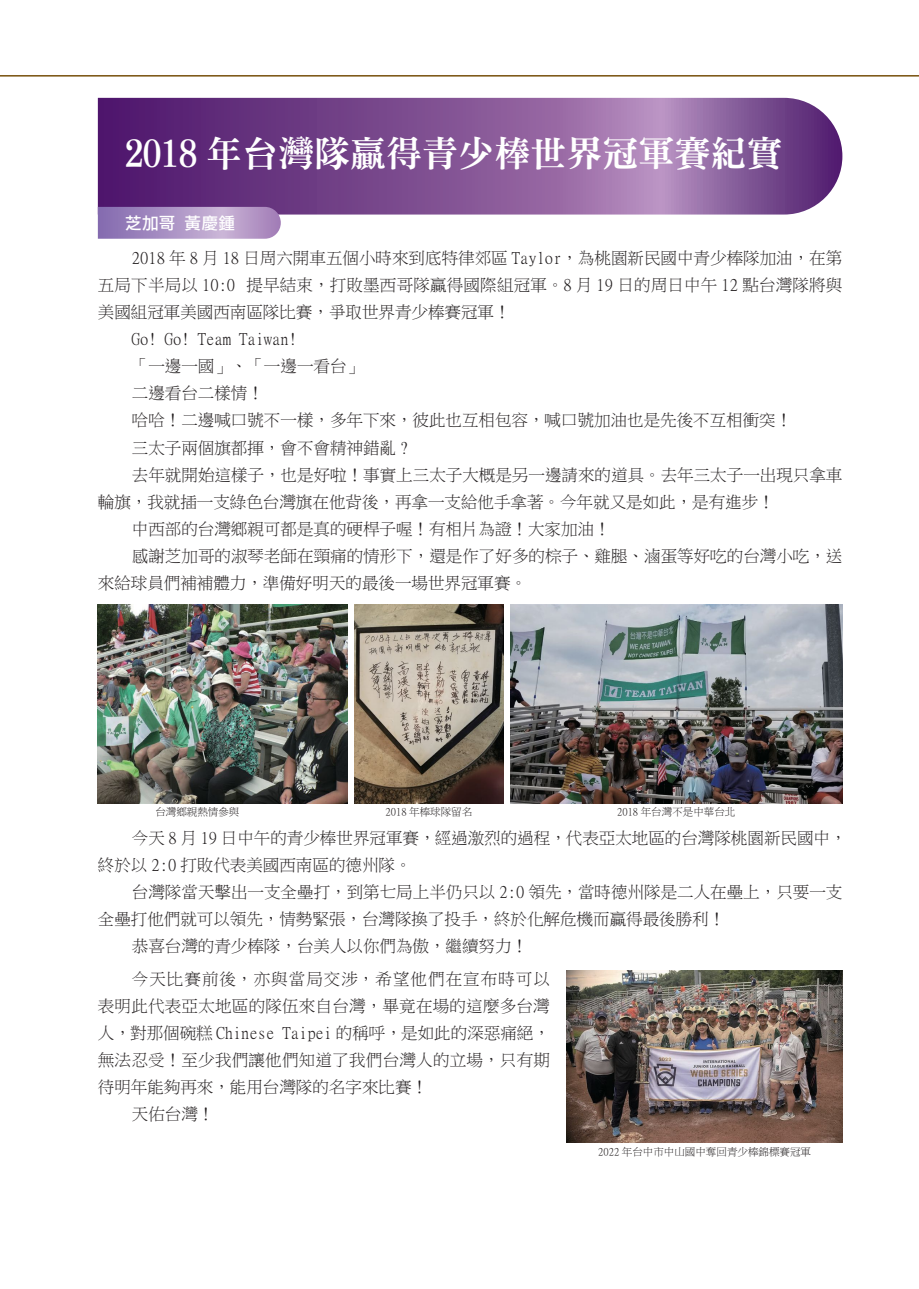
<style>
.page{position:relative;width:919px;height:1289px;background:#fff}
.page>*{position:absolute;margin:0;border:0;box-sizing:border-box;transform-origin:0 0}
.t1{font:36px "DFN Ming XB HK BF";color:#fff}
.t2{font:16.5px/27px "Ming Li U";color:#231f20}
.t3{font:16.5px "Ming Li U";letter-spacing:.065em;color:#231f20}
.t4{font:16.5px "DF Li Hei Md WIN BF";letter-spacing:.025em;color:#fff}
.t5{font:10.5px "Ming Li U";color:#231f20}
</style>
<div class="page">
<hr style="left:0;top:75px;width:918px;height:2px;background:#77500b">
<svg style="left:98px;top:98px;width:744px;height:116px;background:#7f5092"></svg>
<svg style="left:98px;top:207px;width:183px;height:32px;background:#ab92c4"></svg>
<img style="left:98px;top:604px;width:250px;height:199px">
<img style="left:354px;top:604px;width:149px;height:199px">
<img style="left:567px;top:970px;width:275px;height:172px">
<img style="left:510px;top:604px;width:332px;height:199px">
<h1 class="t1" style="left:125px;top:135px;width:658px">2018 年台灣隊贏得青少棒世界冠軍賽紀實</h1>
<p class="t4" style="left:125px;top:214px;width:111px">芝加哥 黃慶鍾</p>
<p class="t2" style="left:132px;top:245px;width:712px">2018 年 8 月 18 日周六開車五個小時來到底特律郊區 Taylor，為桃園新民國中青少棒隊加油，在第</p>
<p class="t2" style="left:98px;top:272px;width:746px">五局下半局以 10:0 提早結束，打敗墨西哥隊贏得國際組冠軍。8 月 19 日的周日中午 12 點台灣隊將與</p>
<p class="t2" style="left:98px;top:299px;width:414px">美國組冠軍美國西南區隊比賽，爭取世界青少棒賽冠軍！</p>
<p class="t2" style="left:132px;top:326px;width:166px">Go! Go! Team Taiwan!</p>
<p class="t2" style="left:132px;top:353px;width:232px">「一邊一國」、「一邊一看台」</p>
<p class="t2" style="left:132px;top:380px;width:133px">二邊看台二樣情！</p>
<p class="t2" style="left:132px;top:407px;width:661px">哈哈！二邊喊口號不一樣，多年下來，彼此也互相包容，喊口號加油也是先後不互相衝突！</p>
<p class="t2" style="left:132px;top:434px;width:278px">三太子兩個旗都揮，會不會精神錯亂 ?</p>
<p class="t2" style="left:132px;top:461px;width:712px">去年就開始這樣子，也是好啦！事實上三太子大概是另一邊請來的道具。去年三太子一出現只拿車</p>
<p class="t2" style="left:98px;top:488px;width:678px">輪旗，我就插一支綠色台灣旗在他背後，再拿一支給他手拿著。今年就又是如此，是有進步！</p>
<p class="t2" style="left:132px;top:515px;width:480px">中西部的台灣鄉親可都是真的硬桿子喔！有相片為證！大家加油！</p>
<p class="t2" style="left:132px;top:542px;width:712px">感謝芝加哥的淑琴老師在頸痛的情形下，還是作了好多的棕子、雞腿、滷蛋等好吃的台灣小吃，送</p>
<p class="t2" style="left:98px;top:569px;width:430px">來給球員們補補體力，準備好明天的最後一場世界冠軍賽。</p>
<p class="t5" style="left:155px;top:806px;width:85px">台灣鄉親熱情參與</p>
<p class="t5" style="left:385px;top:806px;width:88px">2018 年棒球隊留名</p>
<p class="t5" style="left:617px;top:806px;width:120px">2018 年台灣不是中華台北</p>
<p class="t2" style="left:98px;top:824px;width:750px;text-indent:34px">今天 8 月 19 日中午的青少棒世界冠軍賽，經過激烈的過程，代表亞太地區的台灣隊桃園新民國中，終於以 2:0 打敗代表美國西南區的德州隊。</p>
<p class="t2" style="left:132px;top:878px;width:712px">台灣隊當天擊出一支全壘打，到第七局上半仍只以 2:0 領先，當時德州隊是二人在壘上，只要一支</p>
<p class="t2" style="left:98px;top:905px;width:628px">全壘打他們就可以領先，情勢緊張，台灣隊換了投手，終於化解危機而贏得最後勝利！</p>
<p class="t2" style="left:132px;top:932px;width:397px">恭喜台灣的青少棒隊，台美人以你們為傲，繼續努力！</p>
<p class="t3" style="left:132px;top:970px;width:419px">今天比賽前後，亦與當局交涉，希望他們在宣布時可以</p>
<p class="t2" style="left:98px;top:992px;width:453px">表明此代表亞太地區的隊伍來自台灣，畢竟在場的這麼多台灣</p>
<p class="t2" style="left:98px;top:1019px;width:453px">人，對那個碗糕 Chinese Taipei 的稱呼，是如此的深惡痛絕，</p>
<p class="t2" style="left:98px;top:1046px;width:453px">無法忍受！至少我們讓他們知道了我們台灣人的立場，只有期</p>
<p class="t2" style="left:98px;top:1073px;width:332px">待明年能夠再來，能用台灣隊的名字來比賽！</p>
<p class="t2" style="left:132px;top:1100px;width:84px">天佑台灣！</p>
<p class="t5" style="left:598px;top:1146px;width:214px">2022 年台中市中山國中奪回青少棒錦標賽冠軍</p>
</div>
